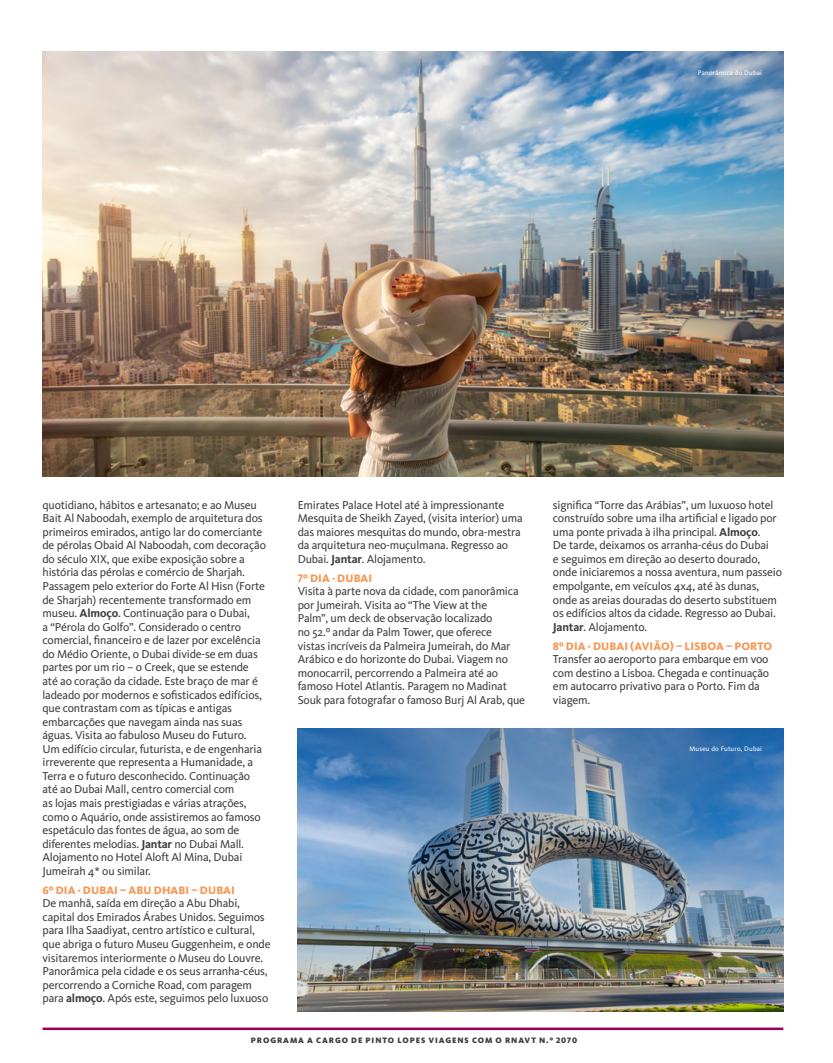
<style>
.page{position:relative;width:833px;height:1063px;background:#fff}
.page>*{position:absolute;margin:0;border:0;box-sizing:border-box;transform-origin:0 0}
.Programa_Texto{font:11.88px/13.6px "Kievit OT";letter-spacing:-.015em;color:#3e3e3f}
.Programa_Dias{font:800 11.25px "Kievit OT";letter-spacing:.01em;color:#f79551}
.Numero_Pagina{font:900 8.12px "Kievit OT";letter-spacing:.11em;color:#3e3e3f}
.Legenda{font:6.88px "Kievit OT";letter-spacing:.025em;color:#fff}
.s1{font-weight:700}
</style>
<div class="page">
<img style="left:43px;top:51px;width:740px;height:426px">
<img style="left:298px;top:728px;width:485px;height:284px">
<hr style="left:43px;top:1028px;width:740px;height:2px;background:#9e0153">
<p class="Legenda" style="left:698px;top:69px;width:66px">Panorâmica do Dubai</p>
<p class="Programa_Texto" style="left:43px;top:498px;width:225px">quotidiano, hábitos e artesanato; e ao Museu Bait Al Naboodah, exemplo de arquitetura dos primeiros emirados, antigo lar do comerciante de pérolas Obaid Al Naboodah, com decoração do século XIX, que exibe exposição sobre a história das pérolas e comércio de Sharjah.<br>Passagem pelo exterior do Forte Al Hisn (Forte de Sharjah) recentemente transformado em museu. <span class="s1">Almoço</span>. Continuação para o Dubai,<br>a “Pérola do Golfo”. Considerado o centro comercial, financeiro e de lazer por excelência do Médio Oriente, o Dubai divide-se em duas partes por um rio – o Creek, que se estende até ao coração da cidade. Este braço de mar é ladeado por modernos e sofisticados edifícios, que contrastam com as típicas e antigas embarcações que navegam ainda nas suas águas. Visita ao fabuloso Museu do Futuro.<br>Um edifício circular, futurista, e de engenharia irreverente que representa a Humanidade, a Terra e o futuro desconhecido. Continuação até ao Dubai Mall, centro comercial com<br>as lojas mais prestigiadas e várias atrações, como o Aquário, onde assistiremos ao famoso espetáculo das fontes de água, ao som de diferentes melodias. <span class="s1">Jantar</span> no Dubai Mall.<br>Alojamento no Hotel Aloft Al Mina, Dubai Jumeirah 4* ou similar.</p>
<p class="Programa_Dias" style="left:43px;top:883px;width:194px">6º DIA · DUBAI – ABU DHABI – DUBAI</p>
<p class="Programa_Texto" style="left:43px;top:896px;width:229px">De manhã, saída em direção a Abu Dhabi, capital dos Emirados Árabes Unidos. Seguimos para Ilha Saadiyat, centro artístico e cultural, que abriga o futuro Museu Guggenheim, e onde visitaremos interiormente o Museu do Louvre.<br>Panorâmica pela cidade e os seus arranha-céus, percorrendo a Corniche Road, com paragem para <span class="s1">almoço</span>. Após este, seguimos pelo luxuoso</p>
<p class="Programa_Texto" style="left:298px;top:498px;width:226px">Emirates Palace Hotel até à impressionante Mesquita de Sheikh Zayed, (visita interior) uma das maiores mesquitas do mundo, obra-mestra da arquitetura neo-muçulmana. Regresso ao Dubai. <span class="s1">Jantar</span>. Alojamento.</p>
<p class="Programa_Dias" style="left:298px;top:571px;width:76px">7º DIA · DUBAI</p>
<p class="Programa_Texto" style="left:298px;top:584px;width:229px">Visita à parte nova da cidade, com panorâmica por Jumeirah. Visita ao “The View at the<br>Palm”, um deck de observação localizado<br>no 52.º andar da Palm Tower, que oferece<br>vistas incríveis da Palmeira Jumeirah, do Mar Arábico e do horizonte do Dubai. Viagem no monocarril, percorrendo a Palmeira até ao famoso Hotel Atlantis. Paragem no Madinat Souk para fotografar o famoso Burj Al Arab, que</p>
<p class="Programa_Texto" style="left:553px;top:498px;width:231px">significa “Torre das Arábias”, um luxuoso hotel construído sobre uma ilha artificial e ligado por uma ponte privada à ilha principal. <span class="s1">Almoço</span>.<br>De tarde, deixamos os arranha-céus do Dubai<br>e seguimos em direção ao deserto dourado, onde iniciaremos a nossa aventura, num passeio empolgante, em veículos 4x4, até às dunas, onde as areias douradas do deserto substituem os edifícios altos da cidade. Regresso ao Dubai.<br><span class="s1">Jantar</span>. Alojamento.</p>
<p class="Programa_Dias" style="left:553px;top:639px;width:221px">8º DIA · DUBAI (AVIÃO) – LISBOA – PORTO</p>
<p class="Programa_Texto" style="left:553px;top:652px;width:218px">Transfer ao aeroporto para embarque em voo com destino a Lisboa. Chegada e continuação em autocarro privativo para o Porto. Fim da viagem.</p>
<p class="Legenda" style="left:689px;top:745px;width:74px">Museu do Futuro, Dubai</p>
<p class="Numero_Pagina" style="left:251px;top:1036px;width:328px">PROGRAMA A CARGO DE PINTO LOPES VIAGENS COM O RNAVT N.º 2070</p>
</div>
